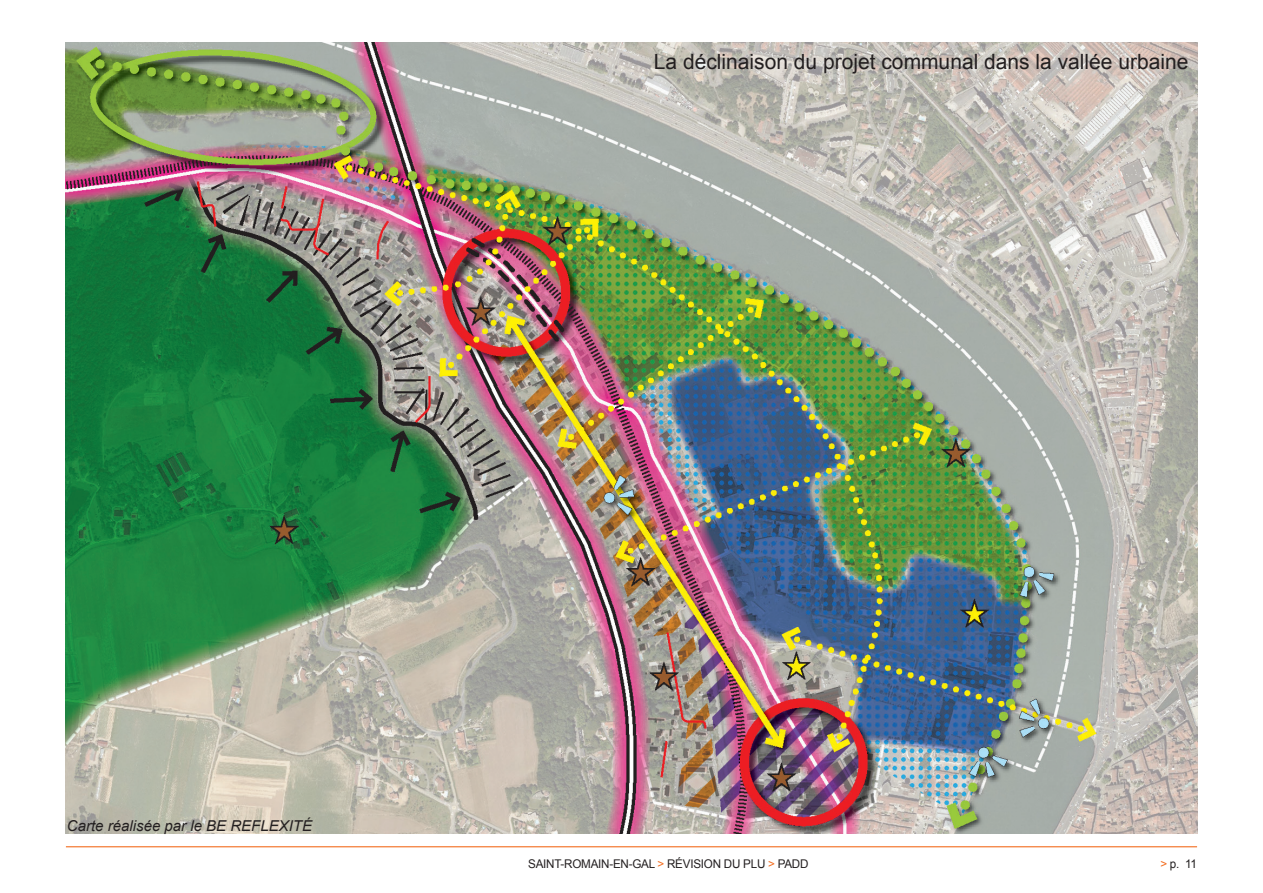
<style>
.page{position:relative;width:1263px;height:893px;background:#fff}
.page>*{position:absolute;margin:0;border:0;box-sizing:border-box;transform-origin:0 0}
.t1{font:21px "Arial";color:#231f20}
.TEXTE{font:italic 15px "Arial";color:#231f20}
.t2{font:12px "Arial";letter-spacing:-.02em;color:#231f20}
.s1{color:#f36e21}
</style>
<div class="page">
<hr style="left:66px;top:846px;width:1131px;height:1px;background:#f36e21">
<img style="left:66px;top:43px;width:1131px;height:790px">
<p class="t1" style="left:654px;top:48px;width:536px">La déclinaison du projet communal dans la vallée urbaine</p>
<p class="TEXTE" style="left:67px;top:816px;width:247px">Carte réalisée par le BE REFLEXITÉ</p>
<p class="t2" style="left:528px;top:855px;width:282px">SAINT-ROMAIN-EN-GAL <span class="s1">&gt;</span> RÉVISION DU PLU <span class="s1">&gt;</span> PADD</p>
<p class="t2" style="left:1160px;top:855px;width:38px"><span class="s1">&gt;</span> p. 11</p>
</div>
